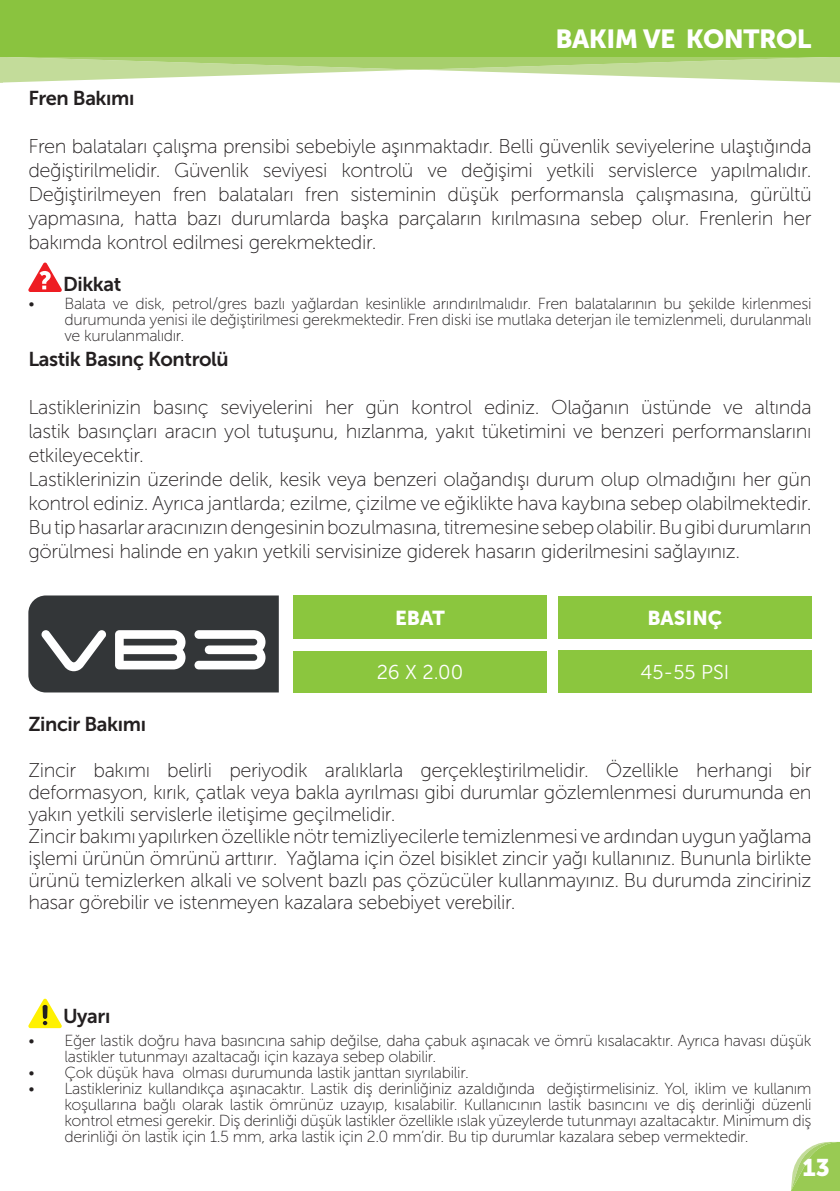
<style>
.page{position:relative;width:840px;height:1191px;background:#fff}
.page>*{position:absolute;margin:0;border:0;box-sizing:border-box;transform-origin:0 0}
.t1{font:90px "Space Age";color:#fff}
.t2{font:26px "Museo Sans 900";letter-spacing:-.02em;color:#fff}
.t3{font:24px "Museo Sans 900";color:#fff}
.t4{font:20px/24px "Museo Sans 100";letter-spacing:-.02em;color:#231f20;text-align:justify}
.t5{font:20px "Museo Sans 700";letter-spacing:-.02em;color:#231f20}
.t6{font:20px "Museo Sans 300";color:#fff}
.t7{font:20px "Museo Sans 900";color:#fff}
.t8{font:16px/16px "Museo Sans 100";letter-spacing:-.02em;color:#231f20;text-align:justify}
</style>
<div class="page">
<svg style="left:791px;top:1142px;width:48px;height:49px;background:#acd374"></svg>
<svg style="left:0;top:0;width:839px;height:83px;background:#9ecc60"></svg>
<hr style="left:0;top:0;width:3px;height:57px;background:#8ac33f">
<svg style="left:28px;top:998px;width:34px;height:30px"></svg>
<svg style="left:28px;top:262px;width:34px;height:30px"></svg>
<div style="left:28px;top:595px;width:250px;height:97px;background:#333638"></div>
<div style="left:293px;top:595px;width:253px;height:44px;background:#8bc63e"></div>
<div style="left:557px;top:596px;width:254px;height:43px;background:#8bc63e"></div>
<div style="left:293px;top:650px;width:253px;height:42px;background:#8bc63e"></div>
<div style="left:557px;top:650px;width:254px;height:43px;background:#8bc63e"></div>
<p class="t2" style="left:555px;top:24px;width:257px">BAKIM VE KONTROL</p>
<p class="t5" style="left:28px;top:87px;width:107px">Fren Bakımı</p>
<p class="t4" style="left:28px;top:134px;width:784px">Fren balataları çalışma prensibi sebebiyle aşınmaktadır. Belli güvenlik seviyelerine ulaştığında değiştirilmelidir. Güvenlik seviyesi kontrolü ve değişimi yetkili servislerce yapılmalıdır.<br>Değiştirilmeyen fren balataları fren sisteminin düşük performansla çalışmasına, gürültü yapmasına, hatta bazı durumlarda başka parçaların kırılmasına sebep olur. Frenlerin her bakımda kontrol edilmesi gerekmektedir.</p>
<p class="t5" style="left:63px;top:273px;width:60px">Dikkat</p>
<p class="t8" style="left:64px;top:296px;width:748px;text-indent:-36px">• Balata ve disk, petrol/gres bazlı yağlardan kesinlikle arındırılmalıdır. Fren balatalarının bu şekilde kirlenmesi durumunda yenisi ile değiştirilmesi gerekmektedir. Fren diski ise mutlaka deterjan ile temizlenmeli, durulanmalı ve kurulanmalıdır.</p>
<p class="t5" style="left:28px;top:348px;width:202px">Lastik Basınç Kontrolü</p>
<p class="t4" style="left:28px;top:395px;width:784px">Lastiklerinizin basınç seviyelerini her gün kontrol ediniz. Olağanın üstünde ve altında lastik basınçları aracın yol tutuşunu, hızlanma, yakıt tüketimini ve benzeri performanslarını etkileyecektir.</p>
<p class="t4" style="left:28px;top:467px;width:784px">Lastiklerinizin üzerinde delik, kesik veya benzeri olağandışı durum olup olmadığını her gün kontrol ediniz. Ayrıca jantlarda; ezilme, çizilme ve eğiklikte hava kaybına sebep olabilmektedir.<br>Bu tip hasarlar aracınızın dengesinin bozulmasına, titremesine sebep olabilir. Bu gibi durumların görülmesi halinde en yakın yetkili servisinize giderek hasarın giderilmesini sağlayınız.</p>
<p class="t1" style="left:37px;top:608px;width:234px">VB3</p>
<p class="t7" style="left:395px;top:606px;width:51px">EBAT</p>
<p class="t7" style="left:647px;top:607px;width:76px">BASINÇ</p>
<p class="t6" style="left:376px;top:661px;width:88px">26 X 2.00</p>
<p class="t6" style="left:640px;top:662px;width:90px">45-55 PSI</p>
<p class="t5" style="left:28px;top:712px;width:119px">Zincir Bakımı</p>
<p class="t4" style="left:28px;top:759px;width:784px;line-height:22px">Zincir bakımı belirli periyodik aralıklarla gerçekleştirilmelidir. Özellikle herhangi bir deformasyon, kırık, çatlak veya bakla ayrılması gibi durumlar gözlemlenmesi durumunda en yakın yetkili servislerle iletişime geçilmelidir.</p>
<p class="t4" style="left:28px;top:825px;width:784px;line-height:22px">Zincir bakımı yapılırken özellikle nötr temizliyecilerle temizlenmesi ve ardından uygun yağlama işlemi ürünün ömrünü arttırır. Yağlama için özel bisiklet zincir yağı kullanınız. Bununla birlikte ürünü temizlerken alkali ve solvent bazlı pas çözücüler kullanmayınız. Bu durumda zinciriniz hasar görebilir ve istenmeyen kazalara sebebiyet verebilir.</p>
<p class="t5" style="left:63px;top:1005px;width:49px">Uyarı</p>
<p class="t8" style="left:64px;top:1033px;width:748px;text-indent:-36px">• Eğer lastik doğru hava basıncına sahip değilse, daha çabuk aşınacak ve ömrü kısalacaktır. Ayrıca havası düşük lastikler tutunmayı azaltacağı için kazaya sebep olabilir.</p>
<p class="t8" style="left:28px;top:1065px;width:441px">• Çok düşük hava olması durumunda lastik janttan sıyrılabilir.</p>
<p class="t8" style="left:64px;top:1081px;width:748px;text-indent:-36px">• Lastikleriniz kullandıkça aşınacaktır. Lastik diş derinliğiniz azaldığında değiştirmelisiniz. Yol, iklim ve kullanım koşullarına bağlı olarak lastik ömrünüz uzayıp, kısalabilir. Kullanıcının lastik basıncını ve diş derinliği düzenli kontrol etmesi gerekir. Diş derinliği düşük lastikler özellikle ıslak yüzeylerde tutunmayı azaltacaktır. Minimum diş derinliği ön lastik için 1.5 mm, arka lastik için 2.0 mm’dir. Bu tip durumlar kazalara sebep vermektedir.</p>
<p class="t3" style="left:802px;top:1154px;width:29px">13</p>
</div>
